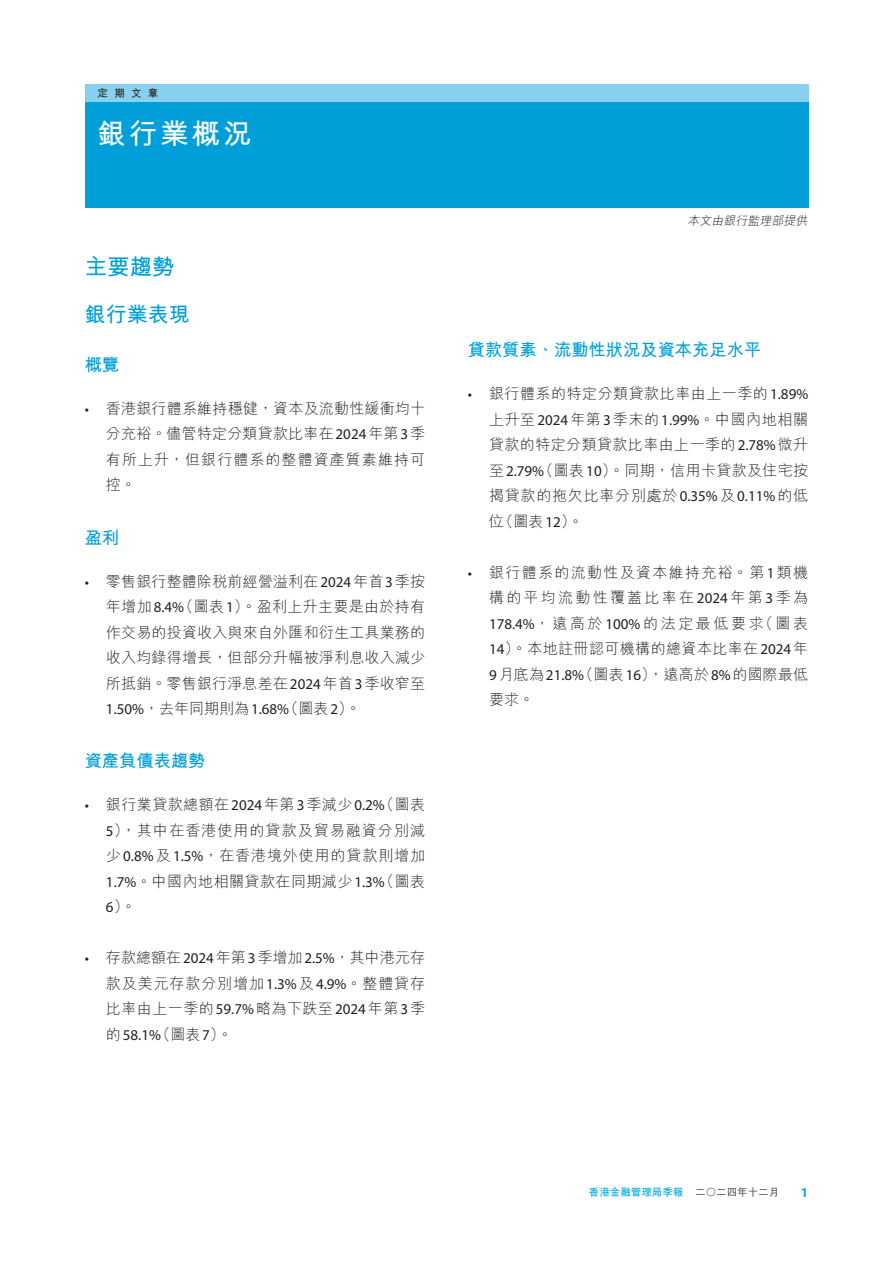
<style>
.page{position:relative;width:893px;height:1263px;background:#fff}
.page>*{position:absolute;margin:0;border:0;box-sizing:border-box;transform-origin:0 0}
.t1{font:700 28.5px "M Hei HK";letter-spacing:.1em;color:#fff}
._01_H1{font:700 22.5px "M Hei HK";color:#009fda}
._02_H2{font:700 21px "M Hei HK";color:#009fda}
._03_H3{font:700 17.25px "M Hei HK";color:#009fda}
._00_Body_Text{font:300 15px/25.5px "M Hei HK";letter-spacing:.03em;color:#231f20;text-align:justify}
.t2{font:700 13.5px "Myriad Pro";color:#00ade2}
._00_Body_Text-2{font:italic 300 12px "M Hei HK";color:#231f20}
.t3{font:700 10.5px "M Hei HK";color:#00ade2}
.t4{font:700 10.5px "M Hei HK";color:#231f20}
.s1{font-family:"Myriad Pro";font-weight:400}
.s2{color:#57585a}
</style>
<div class="page">
<div style="left:85px;top:85px;width:723px;height:123px;background:#009fda"></div>
<div style="left:85px;top:85px;width:723px;height:17px;background:#88d0ef"></div>
<p class="t4" style="left:97px;top:86px;width:62px">定期文章</p>
<h1 class="t1" style="left:97px;top:113px;width:155px">銀行業概況</h1>
<h1 class="_01_H1" style="left:85px;top:250px;width:91px">主要趨勢</h1>
<h2 class="_02_H2" style="left:85px;top:299px;width:106px">銀行業表現</h2>
<h3 class="_03_H3" style="left:85px;top:352px;width:36px">概覽</h3>
<p class="_00_Body_Text" style="left:106px;top:395px;width:320px;text-indent:-21px"><span class="s1">•</span> 香港銀行體系維持穩健，資本及流動性緩衝均十分充裕。儘管特定分類貸款比率在<span class="s1">2024</span>年第<span class="s1">3</span>季有所上升，但銀行體系的整體資產質素維持可控。</p>
<h3 class="_03_H3" style="left:85px;top:524px;width:36px">盈利</h3>
<p class="_00_Body_Text" style="left:106px;top:568px;width:320px;text-indent:-21px"><span class="s1">•</span> 零售銀行整體除稅前經營溢利在<span class="s1">2024</span>年首<span class="s1">3</span>季按年增加<span class="s1">8.4%</span>（圖表<span class="s1">1</span>）。盈利上升主要是由於持有作交易的投資收入與來自外匯和衍生工具業務的收入均錄得增長，但部分升幅被淨利息收入減少所抵銷。零售銀行淨息差在<span class="s1">2024</span>年首<span class="s1">3</span>季收窄至<span class="s1">1.50%</span>，去年同期則為<span class="s1">1.68%</span>（圖表<span class="s1">2</span>）。</p>
<h3 class="_03_H3" style="left:85px;top:748px;width:122px">資產負債表趨勢</h3>
<p class="_00_Body_Text" style="left:106px;top:791px;width:320px;text-indent:-21px"><span class="s1">•</span> 銀行業貸款總額在<span class="s1">2024</span>年第<span class="s1">3</span>季減少<span class="s1">0.2%</span>（圖表<span class="s1">5</span>），其中在香港使用的貸款及貿易融資分別減少<span class="s1">0.8%</span>及<span class="s1">1.5%</span>，在香港境外使用的貸款則增加<span class="s1">1.7%</span>。中國內地相關貸款在同期減少<span class="s1">1.3%</span>（圖表<span class="s1">6</span>）。</p>
<p class="_00_Body_Text" style="left:106px;top:944px;width:320px;text-indent:-21px"><span class="s1">•</span> 存款總額在<span class="s1">2024</span>年第<span class="s1">3</span>季增加<span class="s1">2.5%</span>，其中港元存款及美元存款分別增加<span class="s1">1.3%</span>及<span class="s1">4.9%</span>。整體貸存比率由上一季的<span class="s1">59.7%</span>略為下跌至<span class="s1">2024</span>年第<span class="s1">3</span>季的<span class="s1">58.1%</span>（圖表<span class="s1">7</span>）。</p>
<p class="_00_Body_Text-2" style="left:687px;top:215px;width:124px">本文由銀行監理部提供</p>
<h3 class="_03_H3" style="left:467px;top:337px;width:295px">貸款質素、流動性狀況及資本充足水平</h3>
<p class="_00_Body_Text" style="left:489px;top:380px;width:320px;text-indent:-21px"><span class="s1">•</span> 銀行體系的特定分類貸款比率由上一季的<span class="s1">1.89%</span>上升至<span class="s1">2024</span>年第<span class="s1">3</span>季末的<span class="s1">1.99%</span>。中國內地相關貸款的特定分類貸款比率由上一季的<span class="s1">2.78%</span>微升至<span class="s1">2.79%</span>（圖表<span class="s1">10</span>）。同期，信用卡貸款及住宅按揭貸款的拖欠比率分別處於<span class="s1">0.35%</span>及<span class="s1">0.11%</span>的低位（圖表<span class="s1">12</span>）。</p>
<p class="_00_Body_Text" style="left:489px;top:559px;width:320px;text-indent:-21px"><span class="s1">•</span> 銀行體系的流動性及資本維持充裕。第<span class="s1">1</span>類機構的平均流動性覆蓋比率在<span class="s1">2024</span>年第<span class="s1">3</span>季為<span class="s1">178.4%</span>，遠高於<span class="s1">100%</span>的法定最低要求（圖表<span class="s1">14</span>）。本地註冊認可機構的總資本比率在<span class="s1">2024</span>年<span class="s1">9</span>月底為<span class="s1">21.8%</span>（圖表<span class="s1">16</span>），遠高於<span class="s1">8%</span>的國際最低要求。</p>
<p class="t3" style="left:588px;top:1184px;width:192px">香港金融管理局季報 <span class="s2">二〇二四年十二月</span></p>
<p class="t2" style="left:800px;top:1183px;width:9px">1</p>
</div>
